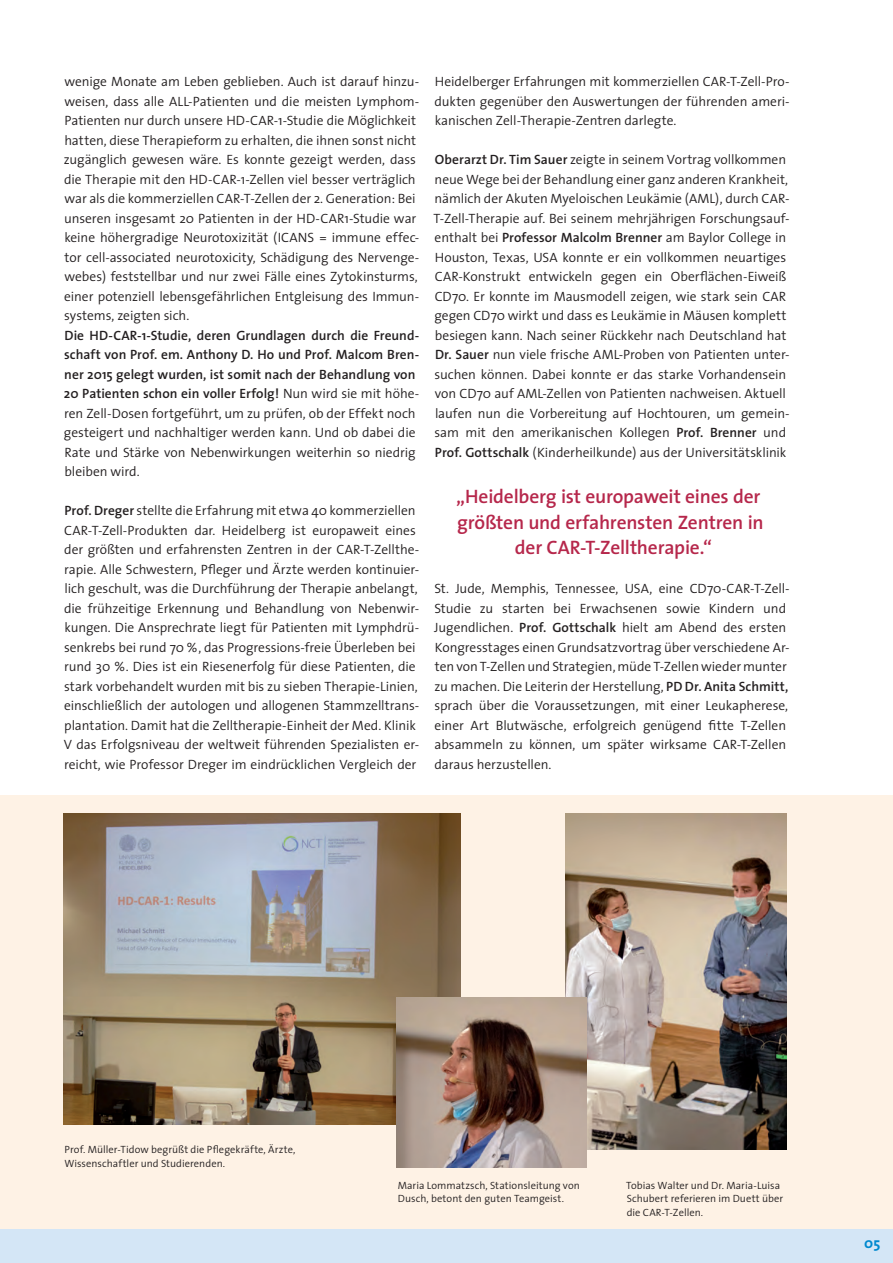
<style>
.page{position:relative;width:893px;height:1263px;background:#fff}
.page>*{position:absolute;margin:0;border:0;box-sizing:border-box;transform-origin:0 0}
.t1{font:600 19.5px/25.5px "The Sans";letter-spacing:-.01em;color:#b6274b;text-align:center}
.t2{font:700 15px "The Sans";color:#0089cf}
.t3{font:300 13.5px/19.5px "The Sans";letter-spacing:-.005em;color:#231f20}
.t4{font:300 10.5px/13.5px "The Sans";letter-spacing:.005em;color:#231f20}
.s1{font-weight:600}
</style>
<div class="page">
<div style="left:0;top:1229px;width:893px;height:34px;background:#d4e6f6"></div>
<div style="left:0;top:795px;width:893px;height:434px;background:#fef2e5"></div>
<img style="left:64px;top:814px;width:396px;height:310px">
<img style="left:566px;top:814px;width:221px;height:335px">
<img style="left:397px;top:997px;width:190px;height:170px">
<p class="t3" style="left:64px;top:72px;width:357px">wenige Monate am Leben geblieben. Auch ist darauf hinzu&shy;weisen, dass alle ALL-Patienten und die meisten Lymphom-Patienten nur durch unsere HD-CAR-1-Studie die Möglichkeit hatten, diese Therapieform zu erhalten, die ihnen sonst nicht zugänglich gewesen wäre. Es konnte gezeigt werden, dass die Therapie mit den HD-CAR-1-Zellen viel besser verträglich war als die kommerziellen CAR-T-Zellen der 2. Generation: Bei unseren insgesamt 20 Patienten in der HD-CAR1-Studie war keine höhergradige Neurotoxizität (ICANS = immune effec&shy;tor cell-associated neurotoxicity, Schädigung des Nervenge&shy;webes) feststellbar und nur zwei Fälle eines Zytokinsturms, einer potenziell lebensgefährlichen Entgleisung des Immun&shy;systems, zeigten sich.</p>
<p class="t3" style="left:64px;top:325px;width:357px"><span class="s1">Die HD-CAR-1-Studie, deren Grundlagen durch die Freund&shy;schaft von Prof. em. Anthony D. Ho und Prof. Malcom Bren&shy;ner 2015 gelegt wurden, ist somit nach der Behandlung von 20 Patienten schon ein voller Erfolg!</span> Nun wird sie mit höhe&shy;ren Zell-Dosen fortgeführt, um zu prüfen, ob der Effekt noch gesteigert und nachhaltiger werden kann. Und ob dabei die Rate und Stärke von Nebenwirkungen weiterhin so niedrig bleiben wird.</p>
<p class="t3" style="left:64px;top:501px;width:357px"><span class="s1">Prof. Dreger</span> stellte die Erfahrung mit etwa 40 kommerziellen CAR-T-Zell-Produkten dar. Heidelberg ist europaweit eines der größten und erfahrensten Zentren in der CAR-T-Zellthe&shy;rapie. Alle Schwestern, Pfleger und Ärzte werden kontinuier&shy;lich geschult, was die Durchführung der Therapie anbelangt, die frühzeitige Erkennung und Behandlung von Nebenwir&shy;kungen. Die Ansprechrate liegt für Patienten mit Lymphdrü&shy;senkrebs bei rund 70 %, das Progressions-freie Überleben bei rund 30 %. Dies ist ein Riesenerfolg für diese Patienten, die stark vorbehandelt wurden mit bis zu sieben Therapie-Linien, einschließlich der autologen und allogenen Stammzelltrans&shy;plantation. Damit hat die Zelltherapie-Einheit der Med. Klinik V das Erfolgsniveau der weltweit führenden Spezialisten er&shy;reicht, wie Professor Dreger im eindrücklichen Vergleich der</p>
<p class="t3" style="left:435px;top:71px;width:357px;text-align:justify">Heidelberger Erfahrungen mit kommerziellen CAR-T-Zell-Pro&shy;dukten gegenüber den Auswertungen der führenden ameri&shy;kanischen Zell-Therapie-Zentren darlegte.</p>
<p class="t3" style="left:434px;top:149px;width:358px"><span class="s1">Oberarzt Dr. Tim Sauer</span> zeigte in seinem Vortrag vollkommen neue Wege bei der Behandlung einer ganz anderen Krankheit, nämlich der Akuten Myeloischen Leukämie (AML), durch CAR-T-Zell-Therapie auf. Bei seinem mehrjährigen Forschungsauf&shy;enthalt bei <span class="s1">Professor Malcolm Brenner</span> am Baylor College in Houston, Texas, USA konnte er ein vollkommen neuartiges CAR-Konstrukt entwickeln gegen ein Oberflächen-Eiweiß CD70. Er konnte im Mausmodell zeigen, wie stark sein CAR gegen CD70 wirkt und dass es Leukämie in Mäusen komplett besiegen kann. Nach seiner Rückkehr nach Deutschland hat <span class="s1">Dr. Sauer</span> nun viele frische AML-Proben von Patienten unter&shy;suchen können. Dabei konnte er das starke Vorhandensein von CD70 auf AML-Zellen von Patienten nachweisen. Aktuell laufen nun die Vorbereitung auf Hochtouren, um gemein&shy;sam mit den amerikanischen Kollegen <span class="s1">Prof. Brenner</span> und <span class="s1">Prof. Gottschalk</span> (Kinderheilkunde) aus der Universitätsklinik</p>
<h1 class="t1" style="left:456px;top:483px;width:309px">„Heidelberg ist europaweit eines der größten und erfahrensten Zentren in der CAR-T-Zelltherapie.“</h1>
<p class="t3" style="left:434px;top:578px;width:357px">St. Jude, Memphis, Tennessee, USA, eine CD70-CAR-T-Zell-Studie zu starten bei Erwachsenen sowie Kindern und Jugendlichen. <span class="s1">Prof. Gottschalk</span> hielt am Abend des ersten Kongresstages einen Grundsatzvortrag über verschiedene Ar&shy;ten von T-Zellen und Strategien, müde T-Zellen wieder munter zu machen. Die Leiterin der Herstellung, <span class="s1">PD Dr. Anita Schmitt, </span>sprach über die Voraussetzungen, mit einer Leukapherese, einer Art Blutwäsche, erfolgreich genügend fitte T-Zellen absammeln zu können, um später wirksame CAR-T-Zellen daraus herzustellen.</p>
<p class="t4" style="left:64px;top:1142px;width:232px">Prof. Müller-Tidow begrüßt die Pflegekräfte, Ärzte,<br>Wissenschaftler und Studierenden.</p>
<p class="t4" style="left:398px;top:1178px;width:184px">Maria Lommatzsch, Stationsleitung von<br>Dusch, betont den guten Teamgeist.</p>
<p class="t4" style="left:626px;top:1178px;width:159px">Tobias Walter und Dr. Maria-Luisa<br>Schubert referieren im Duett über die CAR-T-Zellen.</p>
<p class="t2" style="left:864px;top:1231px;width:18px">05</p>
</div>
